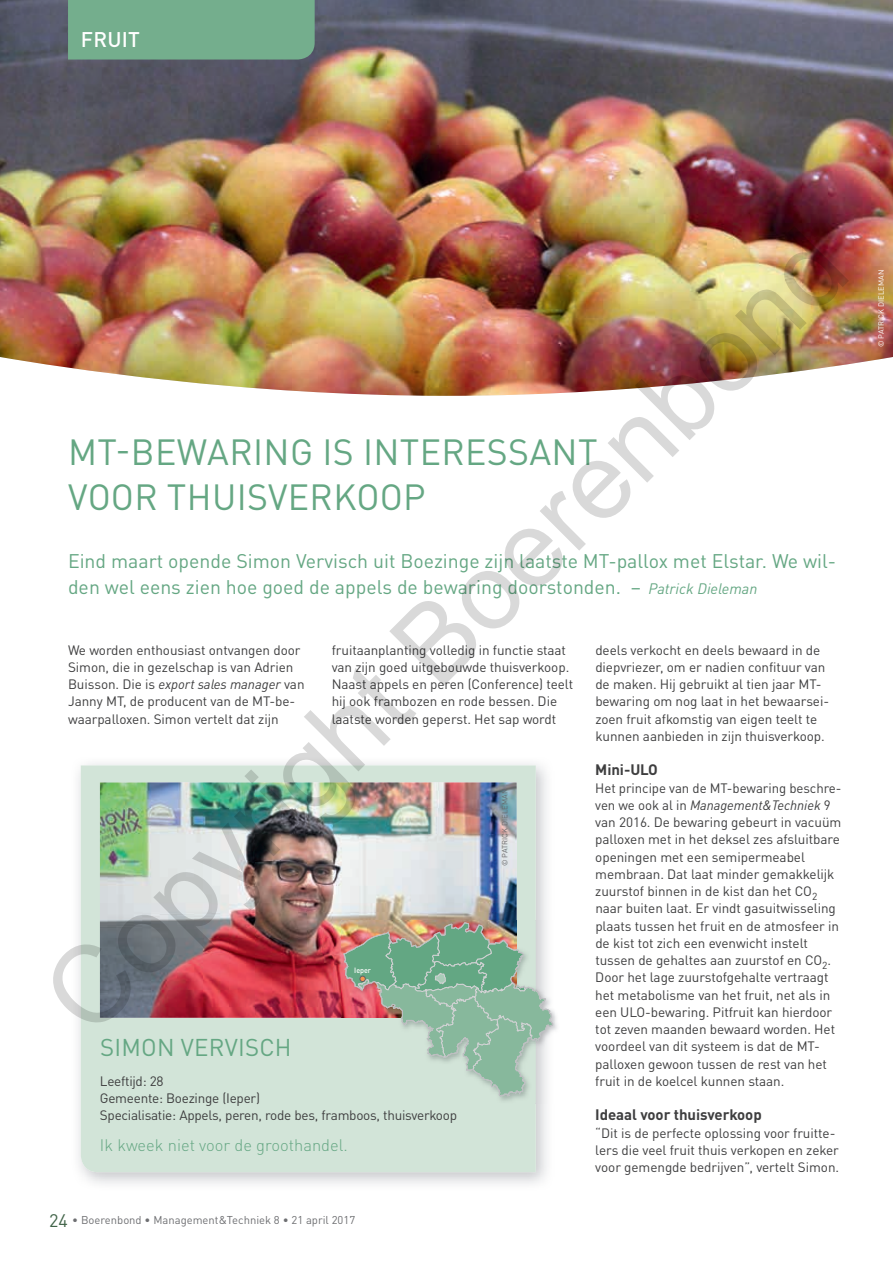
<style>
.page{position:relative;width:893px;height:1263px;background:#fff}
.page>*{position:absolute;margin:0;border:0;box-sizing:border-box;transform-origin:0 0}
.t1{font:108px "Arial";color:rgb(0 0 0/.15)}
.t2{font:36px/45px "DINOT";letter-spacing:.01em;color:#65a783}
.t3{font:24px "DINOT";letter-spacing:.01em;color:#65a783}
.t4{font:500 21px "DINOT";letter-spacing:.01em;color:#fff}
.t5{font:19.5px/25.5px "DINOT";color:#65a783}
.t6{font:300 16.5px "DINOT";color:#65a783}
.t7{font:700 15px "DINOT";letter-spacing:-.005em;color:#3e3e3f}
.t8{font:13.5px/17.2px "DINOT";letter-spacing:-.005em;color:#3e3e3f}
.t9{font:11.25px "DINOT";color:#6e6f72}
.t10{font:500 7.65px "DINOT";color:#fff;scale:.94 1}
.t11{font:7.5px "DINOT";letter-spacing:.01em;color:#fff}
.t12{font:7.5px "DINOT";letter-spacing:.01em;color:#67676a}
.s1{font-style:italic;font-size:15px}
.s2{font-style:italic}
.s3{font-size:18px;color:#416449}
</style>
<div class="page">
<img style="left:0;top:0;width:893px;height:396px">
<div style="left:68px;top:0;width:247px;height:60px;background:#74ae8d"></div>
<div style="left:81px;top:765px;width:455px;height:407px;background:#d2e4d8"></div>
<img style="left:100px;top:782px;width:417px;height:236px">
<img style="left:341px;top:920px;width:216px;height:183px">
<img style="left:341px;top:920px;width:176px;height:98px">
<svg style="left:343px;top:922px;width:210px;height:175px;background:#a8bdaa"></svg>
<h3 class="t4" style="left:81px;top:26px;width:60px">FRUIT</h3>
<h1 class="t1" style="left:13px;top:963px;width:1082px;rotate:-45deg">Copyright Boerenbond</h1>
<h2 class="t2" style="left:68px;top:429px;width:531px">MT-BEWARING IS INTERESSANT<br>VOOR THUISVERKOOP</h2>
<h3 class="t5" style="left:68px;top:548px;width:770px">Eind maart opende Simon Vervisch uit Boezinge zijn laatste MT-pallox met Elstar. We wil&shy;den wel eens zien hoe goed de appels de bewaring doorstonden. – <span class="s1">Patrick Dieleman</span></h3>
<p class="t8" style="left:68px;top:641px;width:238px">We worden enthousiast ontvangen door Simon, die in gezelschap is van Adrien Buisson. Die is <span class="s2">export sales manager</span> van Janny MT, de producent van de MT-be&shy;waarpalloxen. Simon vertelt dat zijn</p>
<p class="t8" style="left:332px;top:641px;width:243px">fruitaanplanting volledig in functie staat van zijn goed uitgebouwde thuisverkoop.<br>Naast appels en peren (Conference) teelt hij ook frambozen en rode bessen. Die laatste worden geperst. Het sap wordt</p>
<p class="t8" style="left:595px;top:641px;width:235px">deels verkocht en deels bewaard in de diepvriezer, om er nadien confituur van de maken. Hij gebruikt al tien jaar MT&shy;bewaring om nog laat in het bewaarsei&shy;zoen fruit afkomstig van eigen teelt te kunnen aanbieden in zijn thuisverkoop.</p>
<p class="t7" style="left:595px;top:760px;width:64px">Mini-ULO</p>
<p class="t8" style="left:595px;top:779px;width:248px">Het principe van de MT-bewaring beschre&shy;ven we ook al in <span class="s2">Management&amp;Techniek</span> 9 van 2016. De bewaring gebeurt in vacuüm palloxen met in het deksel zes afsluitbare openingen met een semipermeabel membraan. Dat laat minder gemakkelijk zuurstof binnen in de kist dan het CO<sub>2 </sub>naar buiten laat. Er vindt gasuitwisseling plaats tussen het fruit en de atmosfeer in de kist tot zich een evenwicht instelt tussen de gehaltes aan zuurstof en CO<sub>2</sub>.<br>Door het lage zuurstofgehalte vertraagt het metabolisme van het fruit, net als in een ULO-bewaring. Pitfruit kan hierdoor tot zeven maanden bewaard worden. Het voordeel van dit systeem is dat de MT&shy;palloxen gewoon tussen de rest van het fruit in de koelcel kunnen staan.</p>
<p class="t7" style="left:595px;top:1105px;width:168px">Ideaal voor thuisverkoop</p>
<p class="t8" style="left:595px;top:1124px;width:245px">“Dit is de perfecte oplossing voor fruitte&shy;lers die veel fruit thuis verkopen en zeker voor gemengde bedrijven”, vertelt Simon.</p>
<p class="t12" style="left:500px;top:866px;width:79px;rotate:-90deg">© PATRICK DIELEMAN</p>
<p class="t10" style="left:354px;top:965px;width:19px">Ieper</p>
<h3 class="t3" style="left:100px;top:1032px;width:193px">SIMON VERVISCH</h3>
<p class="t8" style="left:100px;top:1072px;width:359px">Leeftijd: 28<br>Gemeente: Boezinge (Ieper)<br>Specialisatie: Appels, peren, rode bes, framboos, thuisverkoop</p>
<p class="t6" style="left:100px;top:1135px;width:249px">Ik kweek niet voor de groothandel.</p>
<p class="t9" style="left:49px;top:1213px;width:307px"><span class="s3">24</span> • Boerenbond • Management&amp;Techniek 8 • 21 april 2017</p>
<p class="t11" style="left:876px;top:347px;width:79px;rotate:-90deg">© PATRICK DIELEMAN</p>
</div>
